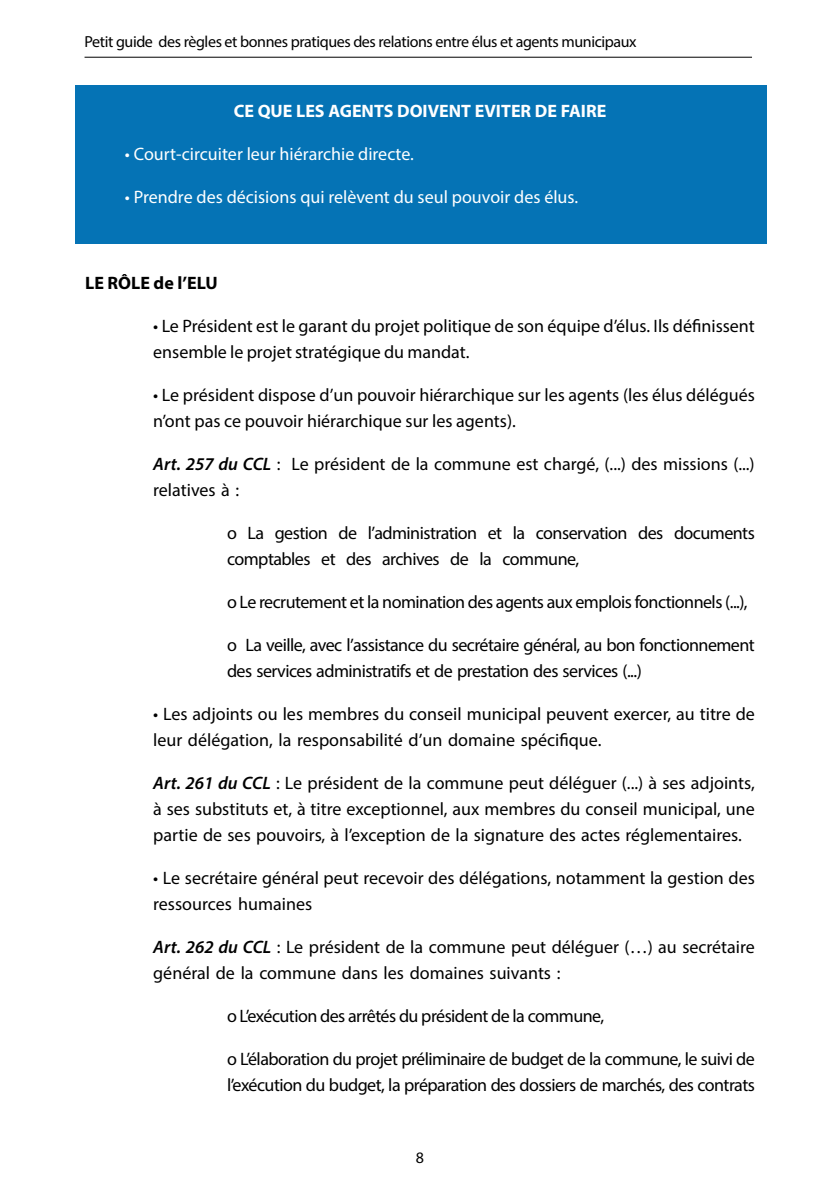
<style>
.page{position:relative;width:840px;height:1191px;background:#fff}
.page>*{position:absolute;margin:0;border:0;box-sizing:border-box;transform-origin:0 0}
.t1{font:18px/26px "Myriad Pro";letter-spacing:-.005em;color:#000}
.t2{font:18px/26px "Myriad Pro";letter-spacing:-.03em;color:#000}
.t3{font:18px "Myriad Pro";color:#fff}
.t4{font:700 18px "Myriad Pro";color:#fff}
.t5{font:700 18px "Myriad Pro";color:#000}
.t6{font:16px "Myriad Pro";letter-spacing:-.025em;color:#000}
.s1{font-weight:600;font-style:italic}
</style>
<div class="page">
<hr style="left:84px;top:57px;width:667px;height:1px;background:#000">
<div style="left:75px;top:85px;width:690px;height:159px;background:#0573b5"></div>
<p class="t6" style="left:84px;top:32px;width:553px">Petit guide des règles et bonnes pratiques des relations entre élus et agents municipaux</p>
<p class="t4" style="left:233px;top:99px;width:37px">CE QUE</p>
<p class="t4" style="left:296px;top:99px;width:10px">LES</p>
<p class="t4" style="left:328px;top:99px;width:12px">AGENTS</p>
<p class="t4" style="left:397px;top:99px;width:54px">DOIVENT</p>
<p class="t4" style="left:474px;top:99px;width:31px">EVITER</p>
<p class="t4" style="left:534px;top:99px;width:36px">DE FAIRE</p>
<p class="t3" style="left:125px;top:143px;width:290px">• Court-circuiter leur hiérarchie directe.</p>
<p class="t3" style="left:125px;top:186px;width:454px">• Prendre des décisions qui relèvent du seul pouvoir des élus.</p>
<p class="t5" style="left:85px;top:271px;width:134px">LE RÔLE de l’ELU</p>
<p class="t1" style="left:153px;top:313px;width:602px">• Le Président est le garant du projet politique de son équipe d’élus. Ils définissent ensemble le projet stratégique du mandat.</p>
<p class="t1" style="left:153px;top:382px;width:602px">• Le président dispose d’un pouvoir hiérarchique sur les agents (les élus délégués n’ont pas ce pouvoir hiérarchique sur les agents).</p>
<p class="t1" style="left:153px;top:451px;width:602px"><span class="s1">Art. 257 du CCL</span> : Le président de la commune est chargé, (...) des missions (...) relatives à :</p>
<p class="t2" style="left:227px;top:520px;width:529px">o La gestion de l’administration et la conservation des documents comptables et des archives de la commune,</p>
<p class="t2" style="left:227px;top:589px;width:522px">o Le recrutement et la nomination des agents aux emplois fonctionnels (...),</p>
<p class="t2" style="left:227px;top:632px;width:529px">o La veille, avec l’assistance du secrétaire général, au bon fonctionnement des services administratifs et de prestation des services (...)</p>
<p class="t1" style="left:153px;top:701px;width:602px">• Les adjoints ou les membres du conseil municipal peuvent exercer, au titre de leur délégation, la responsabilité d’un domaine spécifique.</p>
<p class="t1" style="left:153px;top:770px;width:602px;text-align:justify"><span class="s1">Art. 261 du CCL</span> : Le président de la commune peut déléguer (...) à ses adjoints, à ses substituts et, à titre exceptionnel, aux membres du conseil municipal, une partie de ses pouvoirs, à l’exception de la signature des actes réglementaires.</p>
<p class="t1" style="left:153px;top:865px;width:602px">• Le secrétaire général peut recevoir des délégations, notamment la gestion des ressources humaines</p>
<p class="t1" style="left:153px;top:934px;width:603px"><span class="s1">Art. 262 du CCL</span> : Le président de la commune peut déléguer (…) au secrétaire général de la commune dans les domaines suivants :</p>
<p class="t2" style="left:227px;top:1003px;width:378px">o L’exécution des arrêtés du président de la commune,</p>
<p class="t2" style="left:227px;top:1046px;width:529px">o L’élaboration du projet préliminaire de budget de la commune, le suivi de l’exécution du budget, la préparation des dossiers de marchés, des contrats</p>
<p class="t6" style="left:415px;top:1148px;width:10px">8</p>
</div>
